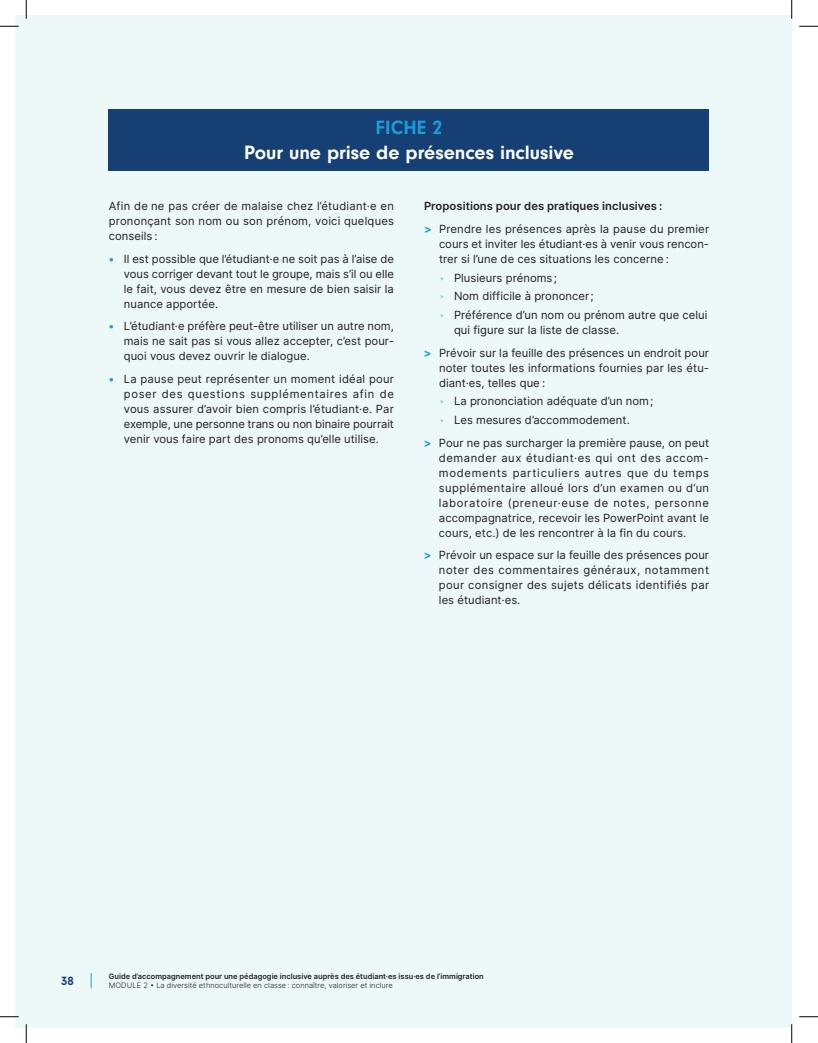
<style>
.page{position:relative;width:818px;height:1043px;background:#fff}
.page>*{position:absolute;margin:0;border:0;box-sizing:border-box;transform-origin:0 0}
.t1{font:700 20px "Neuzeit Gro";letter-spacing:-.005em;color:#fff}
.t2{font:700 20px "Neuzeit Gro";letter-spacing:.01em;color:#1b9dd9}
.t3{font:700 12.5px "Neuzeit Gro";color:#163f73}
.t4{font:11.25px/15px "Inter";letter-spacing:.005em;color:#231f20;text-align:justify}
.t5{font:600 7.5px "Inter";color:#231f20}
.t6{font:300 7.5px "Inter";color:#231f20}
.s1{font-weight:700;color:#1b9dd9}
.s2{font-weight:600}
.s3{color:#8cd4dd}
</style>
<div class="page">
<div style="left:15px;top:15px;width:776px;height:1013px;background:#edf8f9"></div>
<svg style="left:91px;top:973px;width:1px;height:15px"></svg>
<div style="left:109px;top:109px;width:600px;height:61px;background:#163f73"></div>
<svg style="left:0;top:25px;width:19px;height:2px"></svg>
<svg style="left:799px;top:25px;width:19px;height:2px"></svg>
<svg style="left:0;top:1016px;width:19px;height:1px"></svg>
<svg style="left:799px;top:1016px;width:19px;height:1px"></svg>
<svg style="left:25px;top:0;width:2px;height:19px"></svg>
<svg style="left:25px;top:1024px;width:2px;height:18px"></svg>
<svg style="left:791px;top:0;width:1px;height:19px"></svg>
<svg style="left:791px;top:1024px;width:1px;height:18px"></svg>
<h1 class="t2" style="left:375px;top:116px;width:68px">FICHE 2</h1>
<h1 class="t1" style="left:244px;top:141px;width:331px">Pour une prise de présences inclusive</h1>
<p class="t4" style="left:109px;top:198px;width:287px">Afin de ne pas créer de malaise chez l’étudiant·e en prononçant son nom ou son prénom, voici quelques conseils :</p>
<p class="t4" style="left:124px;top:251px;width:272px;text-indent:-15px"><span class="s1">•</span> Il est possible que l’étudiant·e ne soit pas à l’aise de vous corriger devant tout le groupe, mais s’il ou elle le fait, vous devez être en mesure de bien saisir la nuance apportée.</p>
<p class="t4" style="left:124px;top:318px;width:272px;text-indent:-15px"><span class="s1">•</span> L’étudiant·e préfère peut-être utiliser un autre nom, mais ne sait pas si vous allez accepter, c’est pour&shy;quoi vous devez ouvrir le dialogue.</p>
<p class="t4" style="left:124px;top:371px;width:272px;text-indent:-15px"><span class="s1">•</span> La pause peut représenter un moment idéal pour poser des questions supplémentaires afin de vous assurer d’avoir bien compris l’étudiant·e. Par exemple, une personne trans ou non binaire pourrait venir vous faire part des pronoms qu’elle utilise.</p>
<p class="t4" style="left:424px;top:195px;width:287px;line-height:22.5px"><span class="s2">Propositions pour des pratiques inclusives :<br></span><span class="s1">&gt;</span> Prendre les présences après la pause du premier</p>
<p class="t4" style="left:439px;top:236px;width:271px">cours et inviter les étudiant·es à venir vous rencon&shy;trer si l’une de ces situations les concerne :</p>
<p class="t4" style="left:439px;top:268px;width:270px;line-height:18.8px;text-align:left"><span class="s3">‣</span> Plusieurs prénoms ;<br><span class="s3">‣</span> Nom difficile à prononcer ;<br><span class="s3">‣</span> Préférence d’un nom ou prénom autre que celui</p>
<p class="t4" style="left:424px;top:318px;width:286px;line-height:22.5px;text-indent:30px">qui figure sur la liste de classe.<br><span class="s1">&gt;</span> Prévoir sur la feuille des présences un endroit pour</p>
<p class="t4" style="left:439px;top:360px;width:272px">noter toutes les informations fournies par les étu&shy;diant·es, telles que :</p>
<p class="t4" style="left:439px;top:391px;width:216px;line-height:18.8px"><span class="s3">‣</span> La prononciation adéquate d’un nom ; <span class="s3">‣</span> Les mesures d’accommodement.</p>
<p class="t4" style="left:439px;top:435px;width:272px;text-indent:-15px"><span class="s1">&gt;</span> Pour ne pas surcharger la première pause, on peut demander aux étudiant·es qui ont des accom&shy;modements particuliers autres que du temps supplémentaire alloué lors d’un examen ou d’un laboratoire (preneur·euse de notes, personne accompagnatrice, recevoir les PowerPoint avant le cours, etc.) de les rencontrer à la fin du cours.</p>
<p class="t4" style="left:439px;top:547px;width:272px;text-indent:-15px"><span class="s1">&gt;</span> Prévoir un espace sur la feuille des présences pour noter des commentaires généraux, notamment pour consigner des sujets délicats identifiés par les étudiant·es.</p>
<p class="t3" style="left:61px;top:973px;width:14px">38</p>
<p class="t5" style="left:109px;top:970px;width:376px">Guide d’accompagnement pour une pédagogie inclusive auprès des étudiant·es issu·es de l’immigration</p>
<p class="t6" style="left:109px;top:980px;width:285px">MODULE 2 • La diversité ethnoculturelle en classe : connaître, valoriser et inclure</p>
</div>
